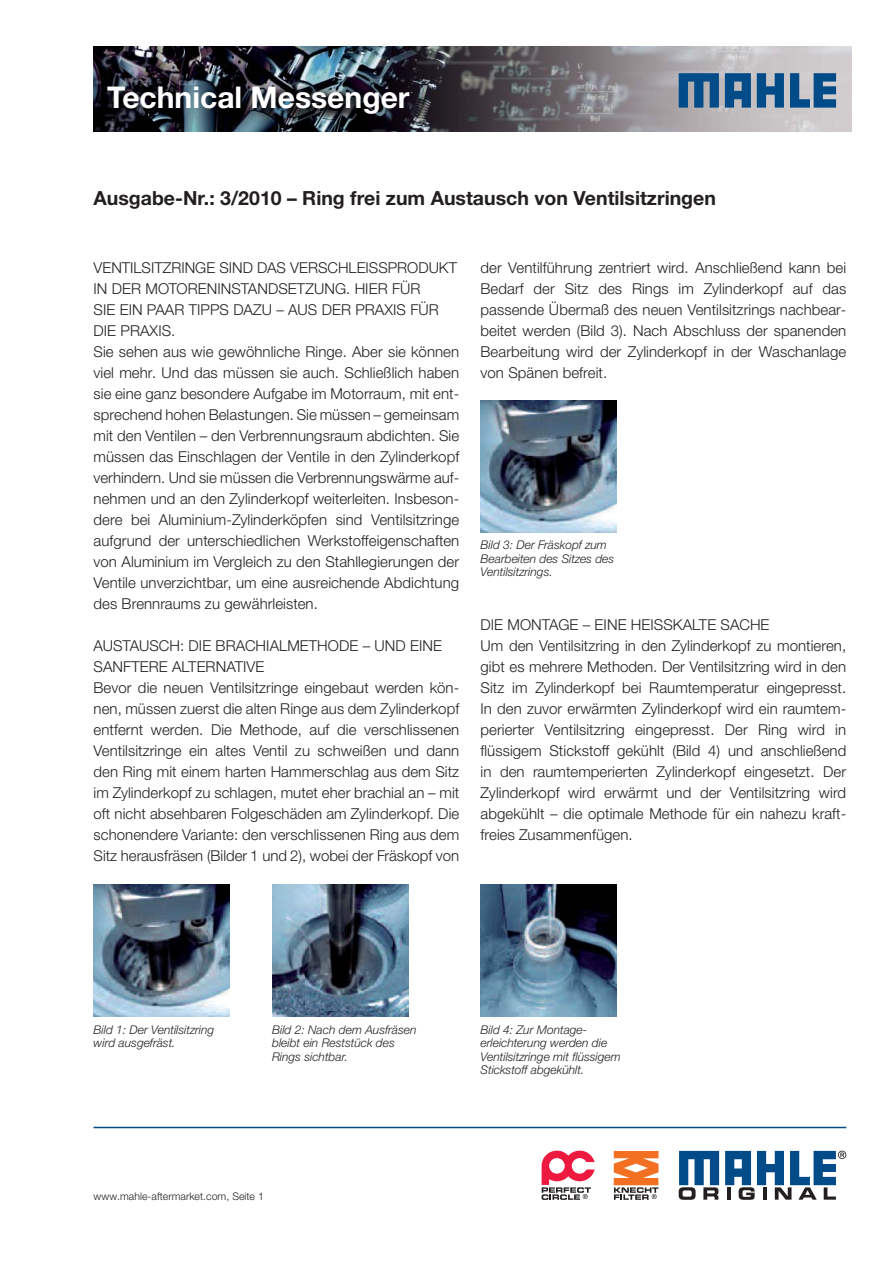
<style>
.page{position:relative;width:893px;height:1263px;background:#fff}
.page>*{position:absolute;margin:0;border:0;box-sizing:border-box;transform-origin:0 0}
.t1{font:700 30px "Helvetica Neue LTW1 G";color:#fff}
.t2{font:700 19.5px "Helvetica Neue LTW1 G";color:#231f20}
.t3{font:300 15px/21px "Helvetica Neue LTW1 G";letter-spacing:.005em;color:#231f20}
.t4{font:italic 300 12px/13.5px "Helvetica Neue LTW1 G";color:#231f20}
.t5{font:300 10.5px "Helvetica Neue LTW1 G";letter-spacing:.005em;color:#231f20}
</style>
<div class="page">
<img style="left:94px;top:47px;width:757px;height:85px">
<svg style="left:679px;top:73px;width:40px;height:35px"></svg>
<svg style="left:757px;top:73px;width:27px;height:35px"></svg>
<svg style="left:790px;top:73px;width:46px;height:35px;background:#47779f"></svg>
<svg style="left:725px;top:73px;width:26px;height:35px"></svg>
<svg style="left:679px;top:1151px;width:40px;height:49px"></svg>
<svg style="left:725px;top:1151px;width:121px;height:49px"></svg>
<svg style="left:614px;top:1151px;width:44px;height:49px"></svg>
<svg style="left:542px;top:1151px;width:53px;height:49px"></svg>
<hr style="left:94px;top:1127px;width:752px;height:1px;background:#004b88">
<img style="left:94px;top:885px;width:136px;height:132px">
<img style="left:480px;top:400px;width:137px;height:132px">
<img style="left:480px;top:885px;width:137px;height:132px">
<img style="left:272px;top:885px;width:136px;height:132px">
<h1 class="t1" style="left:107px;top:86px;width:304px">Technical Messenger</h1>
<h2 class="t2" style="left:94px;top:191px;width:624px">Ausgabe-Nr.: 3/2010 – Ring frei zum Austausch von Ventilsitzringen</h2>
<p class="t3" style="left:94px;top:259px;width:367px">VENTILSITZRINGE SIND DAS VERSCHLEISSPRODUKT IN DER MOTORENINSTANDSETZUNG. HIER FÜR<br>SIE EIN PAAR TIPPS DAZU – AUS DER PRAXIS FÜR DIE PRAXIS.<br>Sie sehen aus wie gewöhnliche Ringe. Aber sie können viel mehr. Und das müssen sie auch. Schließlich haben sie eine ganz besondere Aufgabe im Motorraum, mit ent&shy;sprechend hohen Belastungen. Sie müssen – gemeinsam mit den Ventilen – den Verbrennungsraum abdichten. Sie müssen das Einschlagen der Ventile in den Zylinderkopf verhindern. Und sie müssen die Verbrennungswärme auf&shy;nehmen und an den Zylinderkopf weiterleiten. Insbeson&shy;dere bei Aluminium-Zylinderköpfen sind Ventilsitzringe aufgrund der unterschiedlichen Werkstoffeigenschaften von Aluminium im Vergleich zu den Stahllegierungen der Ventile unverzichtbar, um eine ausreichende Abdichtung des Brennraums zu gewährleisten.</p>
<p class="t3" style="left:94px;top:637px;width:367px">AUSTAUSCH: DIE BRACHIALMETHODE – UND EINE SANFTERE ALTERNATIVE<br>Bevor die neuen Ventilsitzringe eingebaut werden kön&shy;nen, müssen zuerst die alten Ringe aus dem Zylinderkopf entfernt werden. Die Methode, auf die verschlissenen Ventilsitzringe ein altes Ventil zu schweißen und dann den Ring mit einem harten Hammerschlag aus dem Sitz im Zylinderkopf zu schlagen, mutet eher brachial an – mit oft nicht absehbaren Folgeschäden am Zylinderkopf. Die schonendere Variante: den verschlissenen Ring aus dem Sitz herausfräsen (Bilder 1 und 2), wobei der Fräskopf von</p>
<p class="t3" style="left:480px;top:259px;width:367px;text-align:justify">der Ventilführung zentriert wird. Anschließend kann bei Bedarf der Sitz des Rings im Zylinderkopf auf das passende Übermaß des neuen Ventilsitzrings nachbear&shy;beitet werden (Bild 3). Nach Abschluss der spanenden Bearbeitung wird der Zylinderkopf in der Waschanlage von Spänen befreit.</p>
<p class="t4" style="left:480px;top:540px;width:135px">Bild 3: Der Fräskopf zum<br>Bearbeiten des Sitzes des<br>Ventilsitzrings.</p>
<p class="t3" style="left:480px;top:616px;width:367px">DIE MONTAGE – EINE HEISSKALTE SACHE<br>Um den Ventilsitzring in den Zylinderkopf zu montieren, gibt es mehrere Methoden. Der Ventilsitzring wird in den Sitz im Zylinderkopf bei Raumtemperatur eingepresst.<br>In den zuvor erwärmten Zylinderkopf wird ein raumtem&shy;perierter Ventilsitzring eingepresst. Der Ring wird in flüssigem Stickstoff gekühlt (Bild 4) und anschließend in den raumtemperierten Zylinderkopf eingesetzt. Der Zylinderkopf wird erwärmt und der Ventilsitzring wird abgekühlt – die optimale Methode für ein nahezu kraft&shy;freies Zusammenfügen.</p>
<p class="t4" style="left:94px;top:1024px;width:122px">Bild 1: Der Ventilsitzring wird ausgefräst.</p>
<p class="t4" style="left:272px;top:1024px;width:146px">Bild 2: Nach dem Ausfräsen bleibt ein Reststück des<br>Rings sichtbar.</p>
<p class="t5" style="left:94px;top:1192px;width:172px">www.mahle-aftermarket.com, Seite 1</p>
<p class="t4" style="left:480px;top:1024px;width:142px">Bild 4: Zur Montage&shy;erleichterung werden die<br>Ventilsitzringe mit flüssigem<br>Stickstoff abgekühlt.</p>
</div>
